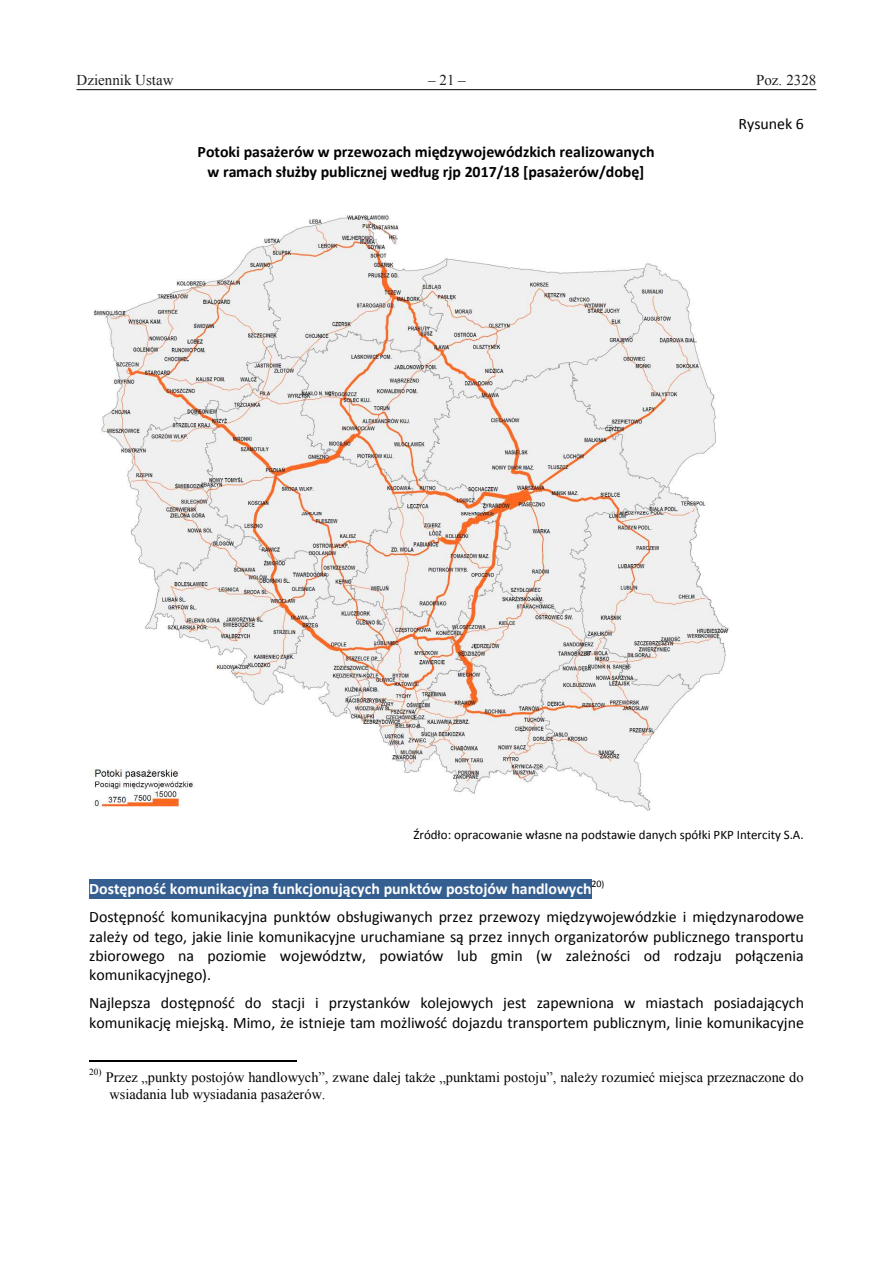
<style>
.page{position:relative;width:893px;height:1263px;background:#fff}
.page>*{position:absolute;margin:0;border:0;box-sizing:border-box;transform-origin:0 0}
.t1{font:15.9px/19.4px "Calibri";color:#000;text-align:justify}
.t2{font:700 15.9px/19.4px "Calibri";color:#000;text-align:center}
.t3{font:700 15.9px "Calibri";color:#fff}
.t4{font:15px "Times New Roman";color:#231f20}
.t5{font:14.4px/16.6px "Times New Roman";color:#000}
.t6{font:12.9px "Calibri";color:#000}
.t7{font:10.05px "Calibri";color:#000}
.t8{font:9.3px "Times New Roman";color:#000}
.s1{font-size:9.3px}
</style>
<div class="page">
<hr style="left:77px;top:89px;width:739px;height:1px;background:#231f20">
<hr style="left:89px;top:1060px;width:208px;height:2px;background:#000">
<img style="left:91px;top:215px;width:638px;height:596px">
<div style="left:89px;top:879px;width:502px;height:20px;background:#365f91"></div>
<p class="t4" style="left:77px;top:70px;width:99px">Dziennik Ustaw</p>
<p class="t4" style="left:428px;top:70px;width:39px">–21–</p>
<p class="t4" style="left:756px;top:70px;width:62px">Poz. 2328</p>
<p class="t2" style="left:198px;top:142px;width:458px">Potoki pasażerów w przewozach międzywojewódzkich realizowanych w ramach służby publicznej według rjp 2017/18 [pasażerów/dobę]</p>
<p class="t1" style="left:738px;top:114px;width:67px">Rysunek 6</p>
<p class="t6" style="left:413px;top:827px;width:392px">Źródło: opracowanie własne na podstawie danych spółki PKP Intercity S.A.</p>
<p class="t3" style="left:89px;top:879px;width:504px">Dostępność komunikacyjna funkcjonujących punktów postojów handlowych</p>
<p class="t7" style="left:591px;top:877px;width:14px">20<span class="s1">)</span></p>
<p class="t1" style="left:89px;top:907px;width:716px">Dostępność komunikacyjna punktów obsługiwanych przez przewozy międzywojewódzkie i międzynarodowe zależy od tego, jakie linie komunikacyjne uruchamiane są przez innych organizatorów publicznego transportu zbiorowego na poziomie województw, powiatów lub gmin (w zależności od rodzaju połączenia komunikacyjnego).</p>
<p class="t1" style="left:89px;top:993px;width:716px">Najlepsza dostępność do stacji i przystanków kolejowych jest zapewniona w miastach posiadających komunikację miejską. Mimo, że istnieje tam możliwość dojazdu transportem publicznym, linie komunikacyjne</p>
<p class="t8" style="left:89px;top:1066px;width:14px">20)</p>
<p class="t5" style="left:106px;top:1069px;width:699px">Przez „punkty postojów handlowych”, zwane dalej także „punktami postoju”, należy rozumieć miejsca przeznaczone do wsiadania lub wysiadania pasażerów.</p>
</div>
